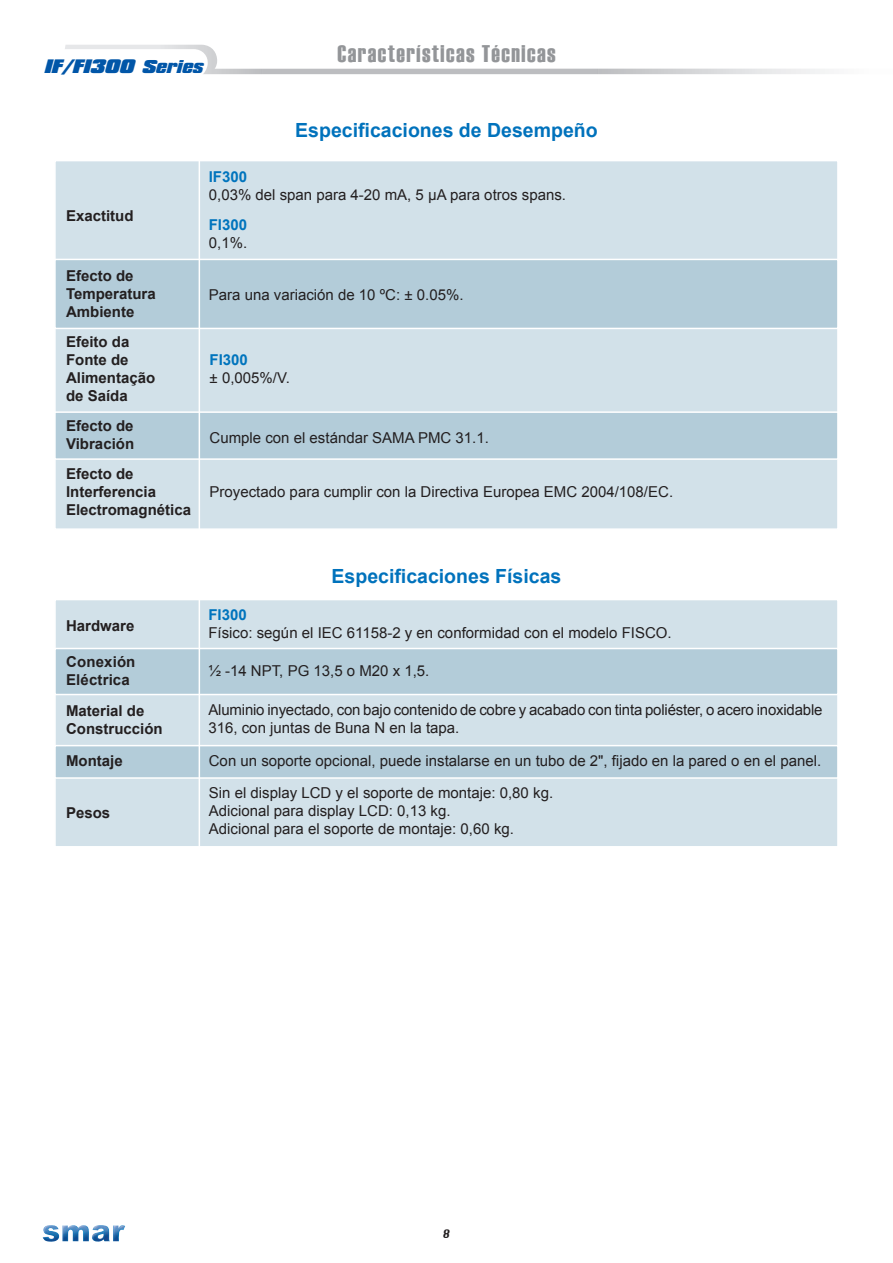
<style>
.page{position:relative;width:893px;height:1263px;background:#fff}
.page>*{position:absolute;margin:0;border:0;box-sizing:border-box;transform-origin:0 0}
.txt-dim{font:24px "Haettenschweiler";letter-spacing:.06em;color:#939598}
.titulos-sub{font:700 19.5px "Arial";color:#0072bc}
.t1{font:italic 900 16.8px "Compacta BT";color:#0156a8;scale:1.1 1}
.TEXTO{font:15px/18px "Arial";color:#231f20}
.TEXTO-2{font:700 15px/18px "Arial";color:#231f20}
.TEXTO-3{font:700 15px "Arial";color:#0074bd}
.t2{font:12px "Intercity";color:#231f20}
.s1{font-size:15.9px}
</style>
<div class="page">
<img style="left:43px;top:1225px;width:82px;height:17px">
<svg style="left:65px;top:49px;width:144px;height:25px"></svg>
<div style="left:54px;top:599px;width:785px;height:248px;background:#d2e1e9;border:1px solid #fff"></div>
<div style="left:54px;top:745px;width:785px;height:34px;background:#b3ccd9;border:2px solid #fff"></div>
<div style="left:54px;top:648px;width:785px;height:47px;background:#b3ccd9;border:2px solid #fff"></div>
<div style="left:54px;top:160px;width:785px;height:370px;background:#d2e1e9;border:2px solid #fff"></div>
<div style="left:54px;top:259px;width:785px;height:70px;background:#b3ccd9;border:2px solid #fff"></div>
<div style="left:54px;top:411px;width:785px;height:49px;background:#b3ccd9;border:2px solid #fff"></div>
<hr style="left:199px;top:150px;width:1px;height:705px;background:#fff">
<p class="t1" style="left:44px;top:56px;width:151px">IF/FI300 <span class="s1">Series</span></p>
<p class="txt-dim" style="left:337px;top:37px;width:220px">Características Técnicas</p>
<p class="titulos-sub" style="left:295px;top:117px;width:304px">Especificaciones de Desempeño</p>
<p class="TEXTO-2" style="left:66px;top:207px;width:69px">Exactitud</p>
<p class="TEXTO-2" style="left:66px;top:267px;width:69px">Efecto de</p>
<p class="TEXTO-2" style="left:66px;top:285px;width:91px">Temperatura</p>
<p class="TEXTO-2" style="left:66px;top:303px;width:70px">Ambiente</p>
<p class="TEXTO-2" style="left:66px;top:334px;width:65px">Efeito da</p>
<p class="TEXTO-2" style="left:66px;top:352px;width:64px">Fonte de</p>
<p class="TEXTO-2" style="left:66px;top:370px;width:91px">Alimentação</p>
<p class="TEXTO-2" style="left:66px;top:388px;width:63px">de Saída</p>
<p class="TEXTO-3" style="left:209px;top:166px;width:40px">IF300</p>
<p class="TEXTO" style="left:209px;top:185px;width:359px">0,03% del span para 4-20 mA, 5 μA para otros spans.</p>
<p class="TEXTO-3" style="left:209px;top:214px;width:40px">FI300</p>
<p class="TEXTO" style="left:209px;top:233px;width:40px">0,1%.</p>
<p class="TEXTO" style="left:209px;top:286px;width:256px">Para una variación de 10 ºC: ± 0.05%.</p>
<p class="TEXTO-3" style="left:210px;top:350px;width:40px">FI300</p>
<p class="TEXTO" style="left:210px;top:369px;width:82px">± 0,005%/V.</p>
<p class="TEXTO-2" style="left:66px;top:417px;width:69px">Efecto de</p>
<p class="TEXTO-2" style="left:66px;top:435px;width:70px">Vibración</p>
<p class="TEXTO" style="left:210px;top:429px;width:281px">Cumple con el estándar SAMA PMC 31.1.</p>
<p class="TEXTO-2" style="left:66px;top:465px;width:69px">Efecto de</p>
<p class="TEXTO-2" style="left:66px;top:483px;width:127px">Interferencia<br>Electromagnética</p>
<p class="TEXTO" style="left:210px;top:483px;width:465px">Proyectado para cumplir con la Directiva Europea EMC 2004/108/EC.</p>
<p class="TEXTO-2" style="left:66px;top:617px;width:70px">Hardware</p>
<p class="TEXTO-2" style="left:66px;top:653px;width:71px">Conexión</p>
<p class="TEXTO-2" style="left:66px;top:671px;width:65px">Eléctrica</p>
<p class="TEXTO-2" style="left:66px;top:702px;width:80px">Material de</p>
<p class="TEXTO-2" style="left:66px;top:720px;width:98px">Construcción</p>
<p class="titulos-sub" style="left:332px;top:563px;width:231px">Especificaciones Físicas</p>
<p class="TEXTO-3" style="left:208px;top:604px;width:40px">FI300</p>
<p class="TEXTO" style="left:208px;top:624px;width:465px">Físico: según el IEC 61158-2 y en conformidad con el modelo FISCO.</p>
<p class="TEXTO" style="left:208px;top:662px;width:222px">½ -14 NPT, PG 13,5 o M20 x 1,5.</p>
<p class="TEXTO" style="left:208px;top:701px;width:616px">Aluminio inyectado, con bajo contenido de cobre y acabado con tinta poliéster, o acero inoxidable<br>316, con juntas de Buna N en la tapa.</p>
<p class="TEXTO-2" style="left:66px;top:752px;width:58px">Montaje</p>
<p class="TEXTO" style="left:209px;top:751px;width:614px">Con un soporte opcional, puede instalarse en un tubo de 2", fijado en la pared o en el panel.</p>
<p class="TEXTO-2" style="left:66px;top:804px;width:46px">Pesos</p>
<p class="TEXTO" style="left:209px;top:784px;width:346px">Sin el display LCD y el soporte de montaje: 0,80 kg.</p>
<p class="TEXTO" style="left:209px;top:802px;width:243px">Adicional para display LCD: 0,13 kg.</p>
<p class="TEXTO" style="left:209px;top:820px;width:307px">Adicional para el soporte de montaje: 0,60 kg.</p>
<p class="t2" style="left:443px;top:1227px;width:8px">8</p>
</div>
